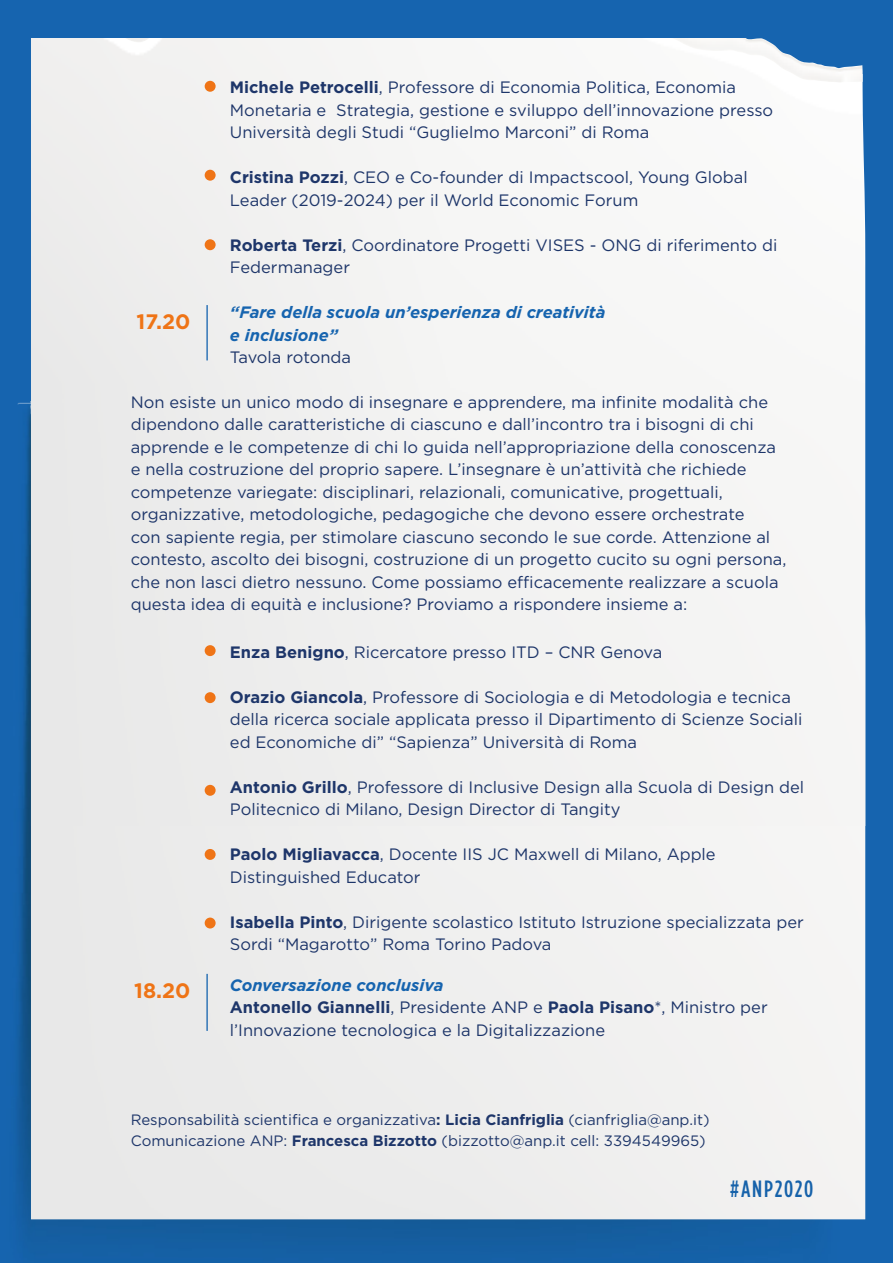
<style>
.page{position:relative;width:893px;height:1263px;background:#fff}
.page>*{position:absolute;margin:0;border:0;box-sizing:border-box;transform-origin:0 0}
.t1{font:500 23.55px "Gotham Condensed";letter-spacing:.075em;color:#1662aa}
.t2{font:700 20.85px "Gotham";color:#ef7416}
.t3{font:16.5px/22.5px "Gotham";color:#1e366a}
.t4{font:italic 700 16.5px/22.5px "Gotham";color:#1664af}
.t5{font:15px/21px "Gotham";color:#1e366a}
.s1{font-weight:700}
.s2{font-weight:700;font-style:italic;color:#1664af}
</style>
<div class="page">
<div style="left:0;top:0;width:893px;height:188px;background:#1664af"></div>
<div style="left:0;top:188px;width:893px;height:1075px;background:#1664af"></div>
<img style="left:0;top:403px;width:858px;height:860px">
<div style="left:31px;top:826px;width:834px;height:393px;background:#eee"></div>
<img style="left:31px;top:38px;width:834px;height:788px">
<img style="left:73px;top:38px;width:790px;height:45px">
<div style="left:205px;top:81px;width:11px;height:11px;background:#ef7416;border-radius:50%"></div>
<div style="left:205px;top:645px;width:11px;height:11px;background:#ef7416;border-radius:50%"></div>
<div style="left:205px;top:170px;width:11px;height:11px;background:#ef7416;border-radius:50%"></div>
<div style="left:205px;top:692px;width:11px;height:11px;background:#ef7416;border-radius:50%"></div>
<div style="left:205px;top:239px;width:11px;height:11px;background:#ef7416;border-radius:50%"></div>
<div style="left:205px;top:785px;width:11px;height:11px;background:#ef7416;border-radius:50%"></div>
<div style="left:205px;top:849px;width:11px;height:11px;background:#ef7416;border-radius:50%"></div>
<div style="left:205px;top:917px;width:11px;height:11px;background:#ef7416;border-radius:50%"></div>
<hr style="left:206px;top:305px;width:2px;height:55px;background:#1664af">
<hr style="left:206px;top:974px;width:2px;height:57px;background:#1664af">
<p class="t2" style="left:137px;top:308px;width:55px">17.20</p>
<p class="t3" style="left:230px;top:76px;width:545px"><span class="s1">Michele Petrocelli</span>, Professore di Economia Politica, Economia<br>Monetaria e Strategia, gestione e sviluppo dell’innovazione presso<br>Università degli Studi “Guglielmo Marconi” di Roma</p>
<p class="t3" style="left:230px;top:166px;width:519px"><span class="s1">Cristina Pozzi</span>, CEO e Co-founder di Impactscool, Young Global<br>Leader (2019-2024) per il World Economic Forum</p>
<p class="t3" style="left:230px;top:233px;width:549px"><span class="s1">Roberta Terzi</span>, Coordinatore Progetti VISES - ONG di riferimento di<br>Federmanager</p>
<p class="t4" style="left:230px;top:301px;width:377px">“Fare della scuola un’esperienza di creatività e inclusione”</p>
<p class="t3" style="left:230px;top:346px;width:123px">Tavola rotonda</p>
<p class="t3" style="left:131px;top:390px;width:657px">Non esiste un unico modo di insegnare e apprendere, ma infinite modalità che dipendono dalle caratteristiche di ciascuno e dall’incontro tra i bisogni di chi apprende e le competenze di chi lo guida nell’appropriazione della conoscenza e nella costruzione del proprio sapere. L’insegnare è un’attività che richiede competenze variegate: disciplinari, relazionali, comunicative, progettuali, organizzative, metodologiche, pedagogiche che devono essere orchestrate<br>con sapiente regia, per stimolare ciascuno secondo le sue corde. Attenzione al contesto, ascolto dei bisogni, costruzione di un progetto cucito su ogni persona, che non lasci dietro nessuno. Come possiamo efficacemente realizzare a scuola questa idea di equità e inclusione? Proviamo a rispondere insieme a:</p>
<p class="t2" style="left:134px;top:977px;width:58px">18.20</p>
<p class="t3" style="left:230px;top:640px;width:434px"><span class="s1">Enza Benigno</span>, Ricercatore presso ITD – CNR Genova</p>
<p class="t3" style="left:230px;top:685px;width:574px"><span class="s1">Orazio Giancola</span>, Professore di Sociologia e di Metodologia e tecnica della ricerca sociale applicata presso il Dipartimento di Scienze Sociali ed Economiche di” “Sapienza” Università di Roma</p>
<p class="t3" style="left:230px;top:775px;width:576px"><span class="s1">Antonio Grillo</span>, Professore di Inclusive Design alla Scuola di Design del<br>Politecnico di Milano, Design Director di Tangity</p>
<p class="t3" style="left:230px;top:843px;width:487px"><span class="s1">Paolo Migliavacca</span>, Docente IIS JC Maxwell di Milano, Apple<br>Distinguished Educator</p>
<p class="t3" style="left:230px;top:910px;width:575px"><span class="s1">Isabella Pinto</span>, Dirigente scolastico Istituto Istruzione specializzata per<br>Sordi “Magarotto” Roma Torino Padova</p>
<p class="t3" style="left:230px;top:973px;width:539px"><span class="s2">Conversazione conclusiva<br></span><span class="s1">Antonello Giannelli</span>, Presidente ANP e <span class="s1">Paola Pisano</span>*, Ministro per l’Innovazione tecnologica e la Digitalizzazione</p>
<p class="t5" style="left:131px;top:1109px;width:580px">Responsabilità scientifica e organizzativa<span class="s1">: Licia Cianfriglia</span> (cianfriglia@anp.it)<br>Comunicazione ANP: <span class="s1">Francesca Bizzotto</span> (bizzotto@anp.it cell: 3394549965)</p>
<h1 class="t1" style="left:730px;top:1176px;width:84px">#ANP2020</h1>
</div>
